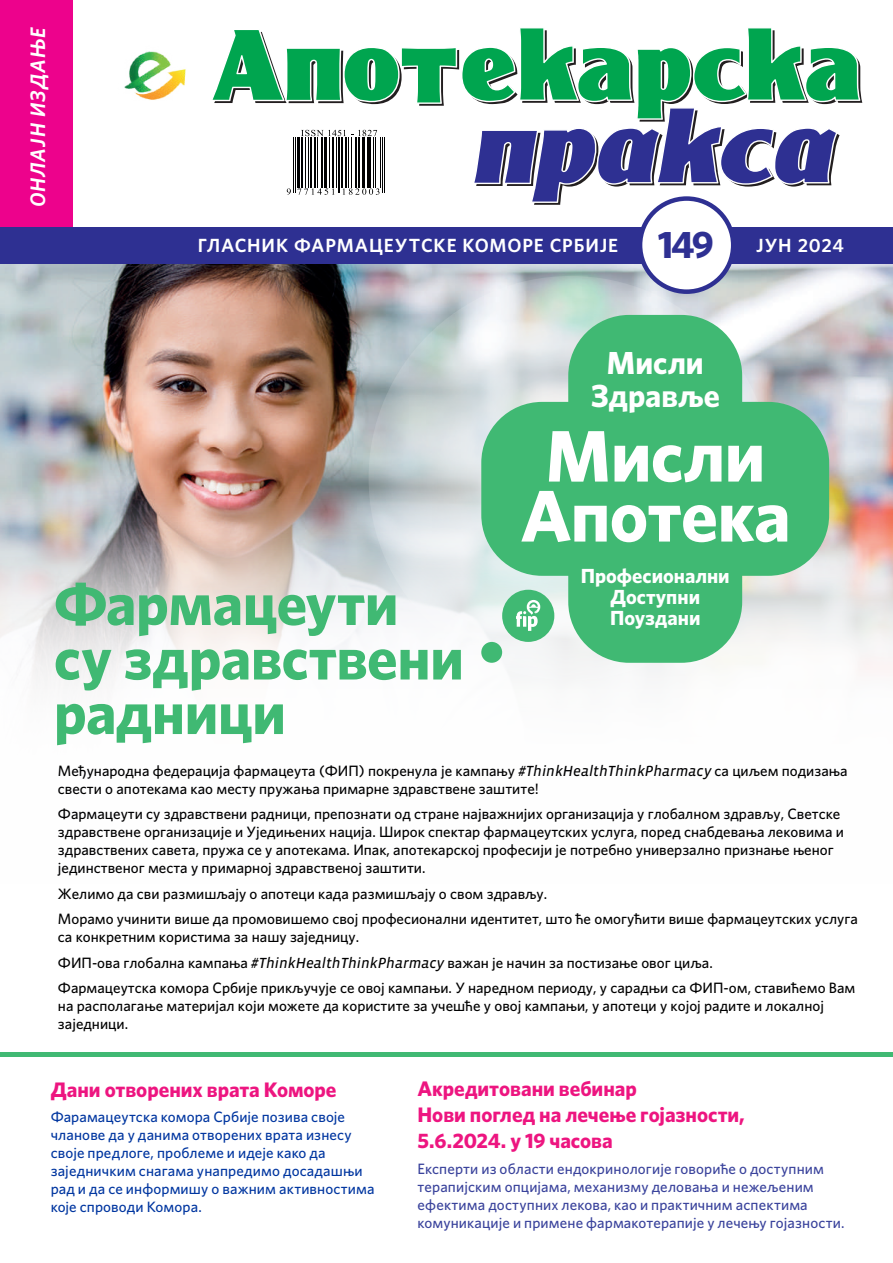
<style>
.page{position:relative;width:893px;height:1263px;background:#fff}
.page>*{position:absolute;margin:0;border:0;box-sizing:border-box;transform-origin:0 0}
.t1{font:700 73.05px/60px "Whitney";letter-spacing:-.01em;color:#fff;text-align:center}
.t2{font:700 60.45px/54.4px "Whitney";letter-spacing:-.01em;color:#40b973}
.t3{font:700 31.95px/32.7px "Whitney";color:#fff;text-align:center}
.t4{font:700 21px/26px "Whitney";color:#ed1580}
.t5{font:italic 600 21px "Whitney";letter-spacing:.045em;color:#fff}
.t6{font:700 20.4px/21px "Whitney";color:#fff;text-align:center}
.t7{font:600 19.05px "Whitney";letter-spacing:.045em;color:#fff}
.t8{font:500 15px/18px "Whitney";color:#000001}
.t9{font:500 15px/18px "Whitney";letter-spacing:.01em;color:#0036a0}
.t10{font:500 15px/18px "Whitney";letter-spacing:.01em;color:#3a439c}
.s1{font-weight:700;font-size:38.4px;color:#2e3092}
.s2{font-family:"Vista Sans OT";font-weight:400;font-style:italic}
</style>
<div class="page">
<img style="left:0;top:263px;width:893px;height:374px">
<img style="left:1px;top:471px;width:892px;height:28px">
<img style="left:1px;top:499px;width:892px;height:24px">
<svg style="left:1px;top:523px;width:892px;height:158px"></svg>
<svg style="left:369px;top:276px;width:404px;height:404px;background:#d3dcdd"></svg>
<svg style="left:481px;top:315px;width:348px;height:348px;background:#71c696"></svg>
<div style="left:502px;top:590px;width:52px;height:52px;background:#40b973;border-radius:50%"></div>
<div style="left:481px;top:642px;width:21px;height:21px;background:#40b973;border-radius:50%"></div>
<svg style="left:516px;top:600px;width:24px;height:31px"></svg>
<div style="left:0;top:227px;width:893px;height:36px;background:#2e3092"></div>
<div style="left:640px;top:199px;width:93px;height:93px;background:#fff;border-radius:50%"></div>
<div style="left:638px;top:196px;width:97px;height:98px;border:4px solid #2e3092;border-radius:50%"></div>
<svg style="left:301px;top:130px;width:76px;height:6px"></svg>
<hr style="left:293px;top:137px;width:1px;height:56px;background:#000001">
<hr style="left:295px;top:137px;width:1px;height:56px;background:#000001">
<hr style="left:297px;top:137px;width:3px;height:50px;background:#000001">
<hr style="left:301px;top:137px;width:2px;height:50px;background:#000001">
<hr style="left:305px;top:137px;width:1px;height:50px;background:#000001">
<hr style="left:309px;top:137px;width:1px;height:50px;background:#000001">
<hr style="left:310px;top:137px;width:2px;height:50px;background:#000001">
<hr style="left:314px;top:137px;width:2px;height:50px;background:#000001">
<hr style="left:317px;top:137px;width:1px;height:50px;background:#000001">
<hr style="left:321px;top:137px;width:2px;height:50px;background:#000001">
<hr style="left:324px;top:137px;width:3px;height:50px;background:#000001">
<hr style="left:329px;top:137px;width:1px;height:50px;background:#000001">
<hr style="left:332px;top:137px;width:1px;height:50px;background:#000001">
<hr style="left:336px;top:137px;width:1px;height:50px;background:#000001">
<hr style="left:338px;top:137px;width:1px;height:56px;background:#000001">
<hr style="left:339px;top:137px;width:1px;height:56px;background:#000001">
<hr style="left:341px;top:137px;width:2px;height:50px;background:#000001">
<hr style="left:345px;top:137px;width:2px;height:50px;background:#000001">
<hr style="left:348px;top:137px;width:1px;height:50px;background:#000001">
<hr style="left:351px;top:137px;width:1px;height:50px;background:#000001">
<hr style="left:355px;top:137px;width:2px;height:50px;background:#000001">
<hr style="left:358px;top:137px;width:2px;height:50px;background:#000001">
<hr style="left:362px;top:137px;width:2px;height:50px;background:#000001">
<hr style="left:367px;top:137px;width:1px;height:50px;background:#000001">
<hr style="left:369px;top:137px;width:2px;height:50px;background:#000001">
<hr style="left:373px;top:137px;width:1px;height:50px;background:#000001">
<hr style="left:375px;top:137px;width:1px;height:50px;background:#000001">
<hr style="left:380px;top:137px;width:1px;height:50px;background:#000001">
<hr style="left:382px;top:137px;width:1px;height:56px;background:#000001">
<hr style="left:384px;top:137px;width:1px;height:56px;background:#000001">
<svg style="left:287px;top:188px;width:4px;height:7px"></svg>
<svg style="left:297px;top:188px;width:37px;height:7px"></svg>
<svg style="left:343px;top:188px;width:36px;height:7px"></svg>
<svg style="left:474px;top:120px;width:365px;height:85px"></svg>
<svg style="left:212px;top:28px;width:648px;height:92px"></svg>
<img style="left:124px;top:51px;width:62px;height:49px">
<div style="left:0;top:0;width:72px;height:227px;background:#ed028c"></div>
<hr style="left:0;top:1053px;width:893px;height:4px;background:#40b973">
<h3 class="t5" style="left:24px;top:207px;width:182px;rotate:-90deg">ОНЛАЈН ИЗДАЊЕ</h3>
<p class="t7" style="left:198px;top:232px;width:648px">ГЛАСНИК ФАРМАЦЕУТСКЕ КОМОРЕ СРБИЈЕ <span class="s1">149</span> JУН 2024</p>
<h3 class="t3" style="left:591px;top:346px;width:131px">Mисли<br>Здравље</h3>
<h1 class="t1" style="left:520px;top:424px;width:272px">Mисли<br>Апотека</h1>
<h3 class="t6" style="left:581px;top:565px;width:150px">Професионални<br>Доступни<br>Поуздани</h3>
<h2 class="t2" style="left:54px;top:575px;width:412px">Фармацеути су здравствени радници</h2>
<p class="t8" style="left:58px;top:761px;width:791px">Међународна федерација фармацеута (ФИП) покренула је кампању <span class="s2">#ThinkHealthThinkPharmacy</span> са циљем подизања свести о апотекама као месту пружања примарне здравствене заштите!</p>
<p class="t8" style="left:58px;top:804px;width:788px">Фармацеути су здравствени радници, препознати од стране најважнијих организација у глобалном здрављу, Светске здравствене организације и Уједињених нација. Широк спектар фармацеутских услуга, поред снабдевања лековима и здравствених савета, пружа се у апотекама. Ипак, апотекарској професији је потребно универзално признање њеног јединственог места у примарној здравственој заштити.</p>
<p class="t8" style="left:58px;top:880px;width:801px;line-height:25.5px">Желимо да сви размишљају о апотеци када размишљају о свом здрављу.<br>Морамо учинити више да промовишемо свој професионални идентитет, што ће омогућити више фармацеутских услуга</p>
<p class="t8" style="left:58px;top:924px;width:799px;line-height:25.5px">са конкретним користима за нашу заједницу.<br>ФИП-ова глобална кампања <span class="s2">#ThinkHealthThinkPharmacy</span> важан је начин за постизање овог циља.<br>Фармацеутска комора Србије прикључује се овој кампањи. У наредном периоду, у сарадњи са ФИП-ом, ставићемо Вам</p>
<p class="t8" style="left:58px;top:996px;width:767px">на располагање материјал који можете да користите за учешће у овој кампањи, у апотеци у којој радите и локалној заједници.</p>
<h3 class="t4" style="left:51px;top:1076px;width:287px">Дани отворених врата Коморе</h3>
<p class="t9" style="left:51px;top:1108px;width:325px">Фарамацеутска комора Србије позива своје чланове да у данима отворених врата изнесу своје предлоге, проблеме и идеје како да заједничким снагама унапредимо досадашњи рад и да се информишу о важним активностима које спроводи Комора.</p>
<h3 class="t4" style="left:418px;top:1075px;width:329px">Акредитовани вебинар<br>Нови поглед на лечење гојазности,<br>5.6.2024. у 19 часова</h3>
<p class="t10" style="left:418px;top:1159px;width:428px">Експерти из области ендокринологије говориће о доступним терапијским опцијама, механизму деловања и нежељеним ефектима доступних лекова, као и практичним аспектима комуникације и примене фармакотерапије у лечењу гојазности.</p>
</div>
